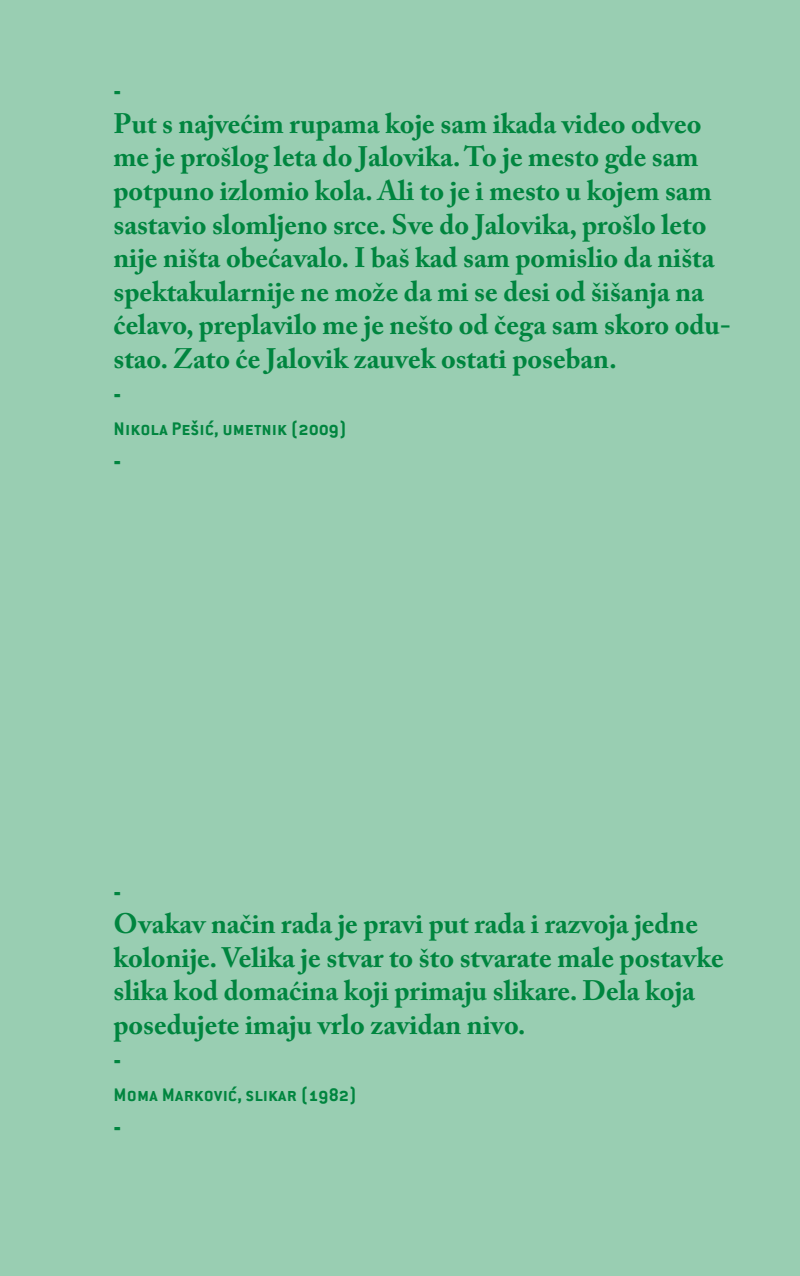
<style>
.page{position:relative;width:800px;height:1276px;background:#fff}
.page>*{position:absolute;margin:0;border:0;box-sizing:border-box;transform-origin:0 0}
.t1{font:700 28px/33.6px "Adobe Caslon Pro";color:#00853f}
.t2{font:700 28px "Conduit SCITCBM";color:#00853f}
.t3{font:700 20px "Conduit SCITCBM";color:#00853f}
</style>
<div class="page">
<div style="left:0;top:0;width:799px;height:1276px;background:#99ceb2"></div>
<p class="t2" style="left:113px;top:73px;width:9px">-</p>
<p class="t1" style="left:113px;top:106px;width:619px">Put s najvećim rupama koje sam ikada video odveo me je prošlog leta do Jalovika. To je mesto gde sam potpuno izlomio kola. Ali to je i mesto u kojem sam sastavio slomljeno srce. Sve do Jalovika, prošlo leto nije ništa obećavalo. I baš kad sam pomislio da ništa spektakularnije ne može da mi se desi od šišanja na ćelavo, preplavilo me je nešto od čega sam skoro odu&shy;stao. Zato će Jalovik zauvek ostati poseban.</p>
<p class="t2" style="left:113px;top:376px;width:9px">-</p>
<p class="t3" style="left:113px;top:417px;width:235px">Nikola Pešić, umetnik (2009)</p>
<p class="t2" style="left:113px;top:443px;width:9px">-</p>
<p class="t2" style="left:113px;top:874px;width:9px">-</p>
<p class="t1" style="left:113px;top:907px;width:611px">Ovakav način rada je pravi put rada i razvoja jedne kolonije. Velika je stvar to što stvarate male postavke slika kod domaćina koji primaju slikare. Dela koja posedujete imaju vrlo zavidan nivo.</p>
<p class="t2" style="left:113px;top:1042px;width:9px">-</p>
<p class="t3" style="left:113px;top:1083px;width:245px">Moma Marković, slikar (1982)</p>
<p class="t2" style="left:113px;top:1109px;width:9px">-</p>
</div>
